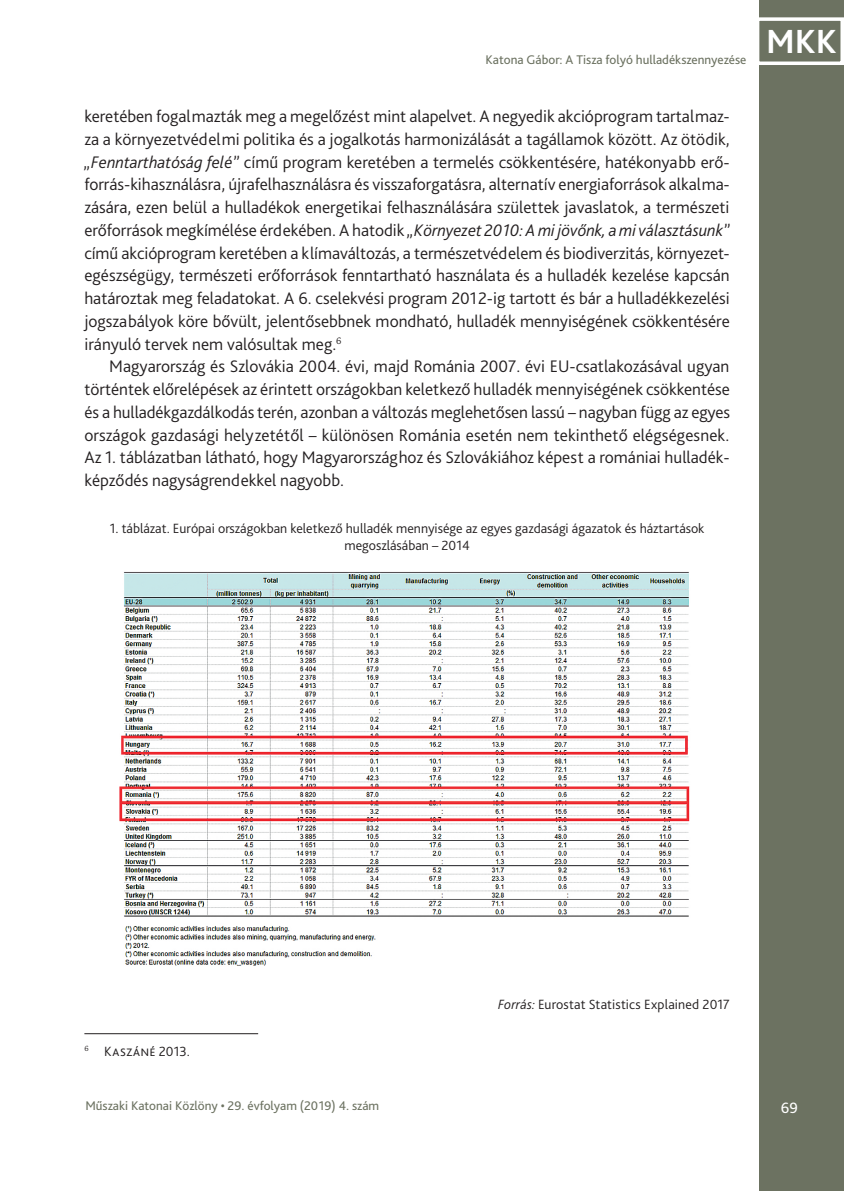
<style>
.page{position:relative;width:844px;height:1191px;background:#fff}
.page>*{position:absolute;margin:0;border:0;box-sizing:border-box;transform-origin:0 0}
.t1{font:700 35px "Bliss Pro";color:#fff}
.Szöveg_1st___3_mm{font:300 17.5px/22.8px "Bliss Pro";color:#231f20;text-align:justify}
.Szöveg{font:300 17.5px/22.8px "Bliss Pro";color:#231f20;text-align:justify}
.t2{font:15.75px "Bliss Pro";color:#fff}
.táblázat{font:300 14px/16.8px "Bliss Pro";color:#231f20;text-align:center}
.ábra_forrás{font:300 14px "Bliss Pro";letter-spacing:.005em;color:#231f20}
.Lábjegyzet{font:300 14px "Bliss Pro";letter-spacing:.01em;color:#231f20}
.t3{font:13.12px "Bliss Pro";color:#6c7261}
.s1{font-style:italic}
</style>
<div class="page">
<div style="left:759px;top:0;width:84px;height:1191px;background:#6c7261"></div>
<div style="left:755px;top:17px;width:88px;height:48px;border:4px solid #fff"></div>
<img style="left:119px;top:572px;width:571px;height:394px">
<hr style="left:84px;top:1033px;width:174px;height:1px;background:#231f20">
<p class="t3" style="left:485px;top:51px;width:262px">Katona Gábor: A Tisza folyó hulladékszennyezése</p>
<p class="Szöveg_1st___3_mm" style="left:84px;top:104px;width:647px">keretében fogalmazták meg a megelőzést mint alapelvet. A negyedik akcióprogram tartalmaz&shy;za a környezetvédelmi politika és a jogalkotás harmonizálását a tagállamok között. Az ötödik, <span class="s1">„Fenntarthatóság felé”</span> című program keretében a termelés csökkentésére, hatékonyabb erő&shy;forrás-kihasználásra, újrafelhasználásra és visszaforgatásra, alternatív energiaforrások alkalma&shy;zására, ezen belül a hulladékok energetikai felhasználására születtek javaslatok, a természeti erőforrások megkímélése érdekében. A hatodik <span class="s1">„Környezet 2010: Ami jövőnk, ami választásunk” </span>című akcióprogram keretében a klímaváltozás, a természetvédelem és biodiverzitás, környezet&shy;egészségügy, természeti erőforrások fenntartható használata és a hulladék kezelése kapcsán határoztak meg feladatokat. A 6. cselekvési program 2012-ig tartott és bár a hulladékkezelési jogszabályok köre bővült, jelentősebbnek mondható, hulladék mennyiségének csökkentésére irányuló tervek nem valósultak meg.<sup>6</sup></p>
<p class="Szöveg" style="left:84px;top:355px;width:647px;text-indent:25px">Magyarország és Szlovákia 2004. évi, majd Románia 2007. évi EU-csatlakozásával ugyan történtek előrelépések az érintett országokban keletkező hulladék mennyiségének csökkentése és a hulladékgazdálkodás terén, azonban a változás meglehetősen lassú – nagyban függ az egyes országok gazdasági helyzetétől – különösen Románia esetén nem tekinthető elégségesnek.<br>Az 1. táblázatban látható, hogy Magyarországhoz és Szlovákiához képest a romániai hulladék&shy;képződés nagyságrendekkel nagyobb.</p>
<p class="táblázat" style="left:110px;top:519px;width:596px">1. táblázat. Európai országokban keletkező hulladék mennyisége az egyes gazdasági ágazatok és háztartások megoszlásában – 2014</p>
<h1 class="t1" style="left:765px;top:20px;width:72px">MKK</h1>
<p class="Lábjegyzet" style="left:84px;top:1042px;width:107px"><sup>6</sup> Kaszáné 2013.</p>
<p class="ábra_forrás" style="left:498px;top:995px;width:233px"><span class="s1">Forrás:</span> Eurostat Statistics Explained 2017</p>
<p class="t3" style="left:85px;top:1098px;width:295px">Műszaki Katonai Közlöny • 29. évfolyam (2019) 4. szám</p>
<p class="t2" style="left:780px;top:1098px;width:19px">69</p>
</div>
